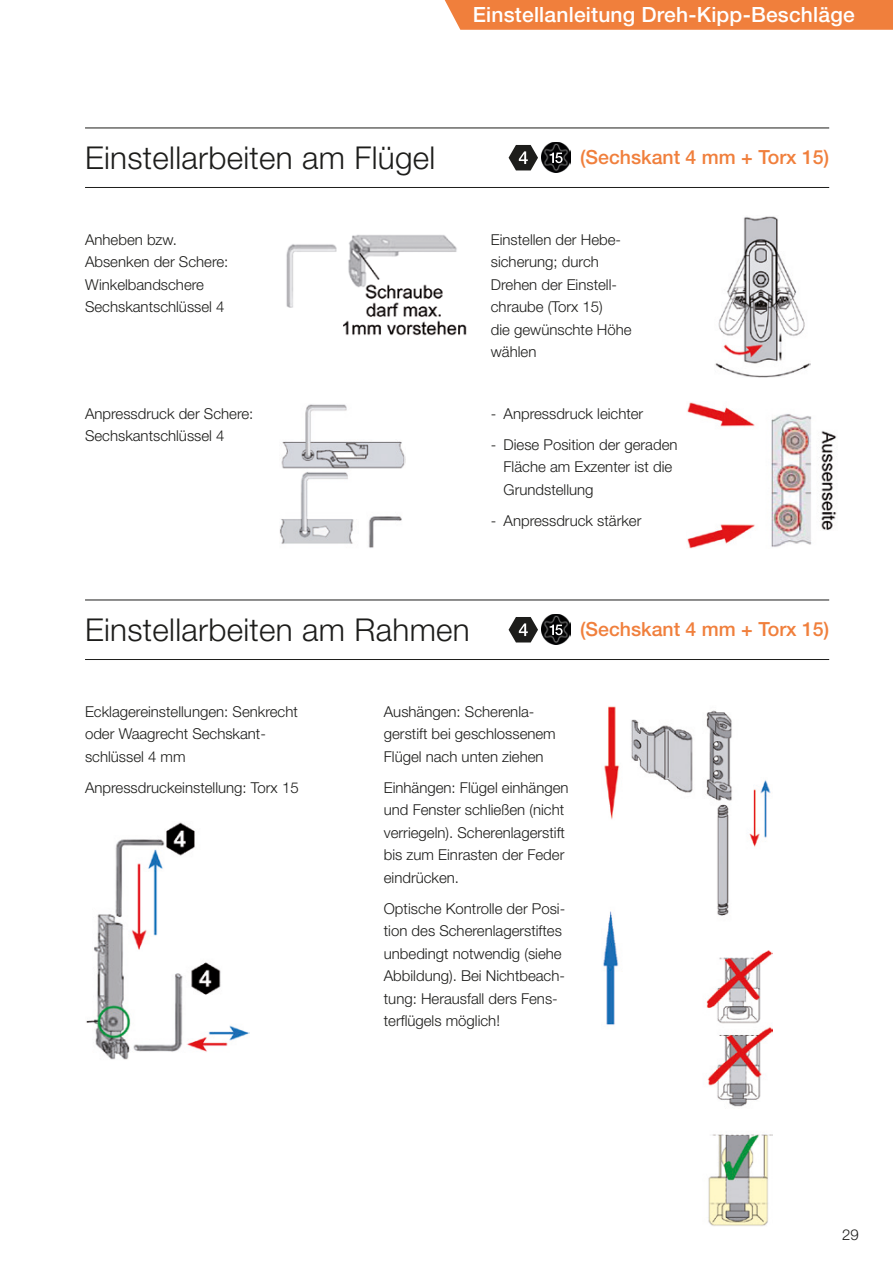
<style>
.page{position:relative;width:893px;height:1263px;background:#fff}
.page>*{position:absolute;margin:0;border:0;box-sizing:border-box;transform-origin:0 0}
.t1{font:300 31.5px "Helvetica Neue LT Std";letter-spacing:.01em;color:#1d1d1b}
.t2{font:500 21px "Helvetica Neue LT Std";letter-spacing:.01em;color:#fff}
.t3{font:500 19.5px "Helvetica Neue LT Std";color:#f07f3c}
.t4{font:300 15px/22.5px "Helvetica Neue LT Std";color:#1d1d1b}
</style>
<div class="page">
<div style="left:445px;top:0;width:448px;height:30px;background:#f07f3c"></div>
<hr style="left:85px;top:128px;width:744px;height:1px;background:#1d1d1b">
<hr style="left:85px;top:187px;width:744px;height:1px;background:#1d1d1b">
<hr style="left:85px;top:600px;width:744px;height:1px;background:#1d1d1b">
<hr style="left:85px;top:659px;width:744px;height:1px;background:#1d1d1b">
<svg style="left:509px;top:145px;width:29px;height:25px"></svg>
<svg style="left:509px;top:617px;width:29px;height:25px"></svg>
<img style="left:541px;top:143px;width:30px;height:30px">
<svg style="left:550px;top:153px;width:13px;height:10px"></svg>
<img style="left:541px;top:615px;width:30px;height:29px">
<svg style="left:550px;top:625px;width:13px;height:10px"></svg>
<img style="left:286px;top:234px;width:181px;height:102px">
<img style="left:280px;top:404px;width:125px;height:144px">
<img style="left:715px;top:216px;width:95px;height:161px">
<img style="left:687px;top:402px;width:150px;height:146px">
<img style="left:86px;top:822px;width:163px;height:238px">
<img style="left:603px;top:706px;width:169px;height:520px">
<p class="t2" style="left:473px;top:2px;width:383px">Einstellanleitung Dreh-Kipp-Beschläge</p>
<p class="t1" style="left:85px;top:138px;width:352px">Einstellarbeiten am Flügel</p>
<p class="t3" style="left:580px;top:146px;width:251px">(Sechskant 4 mm + Torx 15)</p>
<p class="t4" style="left:85px;top:228px;width:145px">Anheben bzw.<br>Absenken der Schere:<br>Winkelbandschere<br>Sechskantschlüssel 4</p>
<p class="t4" style="left:491px;top:228px;width:142px">Einstellen der Hebe&shy;sicherung; durch<br>Drehen der Einstell&shy;chraube (Torx 15)<br>die gewünschte Höhe wählen</p>
<p class="t4" style="left:85px;top:402px;width:170px">Anpressdruck der Schere:<br>Sechskantschlüssel 4</p>
<p class="t4" style="left:491px;top:402px;width:154px">- Anpressdruck leichter</p>
<p class="t4" style="left:504px;top:433px;width:175px;text-indent:-13px">- Diese Position der geraden<br>Fläche am Exzenter ist die<br>Grundstellung</p>
<p class="t4" style="left:491px;top:509px;width:152px">- Anpressdruck stärker</p>
<p class="t1" style="left:85px;top:610px;width:386px">Einstellarbeiten am Rahmen</p>
<p class="t3" style="left:580px;top:618px;width:251px">(Sechskant 4 mm + Torx 15)</p>
<p class="t4" style="left:85px;top:700px;width:214px">Ecklagereinstellungen: Senkrecht oder Waagrecht Sechskant&shy;schlüssel 4 mm</p>
<p class="t4" style="left:85px;top:776px;width:215px">Anpressdruckeinstellung: Torx 15</p>
<p class="t4" style="left:384px;top:700px;width:173px">Aushängen: Scherenla&shy;gerstift bei geschlossenem<br>Flügel nach unten ziehen</p>
<p class="t4" style="left:384px;top:776px;width:186px">Einhängen: Flügel einhängen und Fenster schließen (nicht verriegeln). Scherenlagerstift bis zum Einrasten der Feder eindrücken.</p>
<p class="t4" style="left:384px;top:897px;width:183px">Optische Kontrolle der Posi&shy;tion des Scherenlagerstiftes unbedingt notwendig (siehe<br>Abbildung). Bei Nichtbeach&shy;tung: Herausfall ders Fens&shy;terflügels möglich!</p>
<p class="t4" style="left:842px;top:1223px;width:18px">29</p>
</div>
